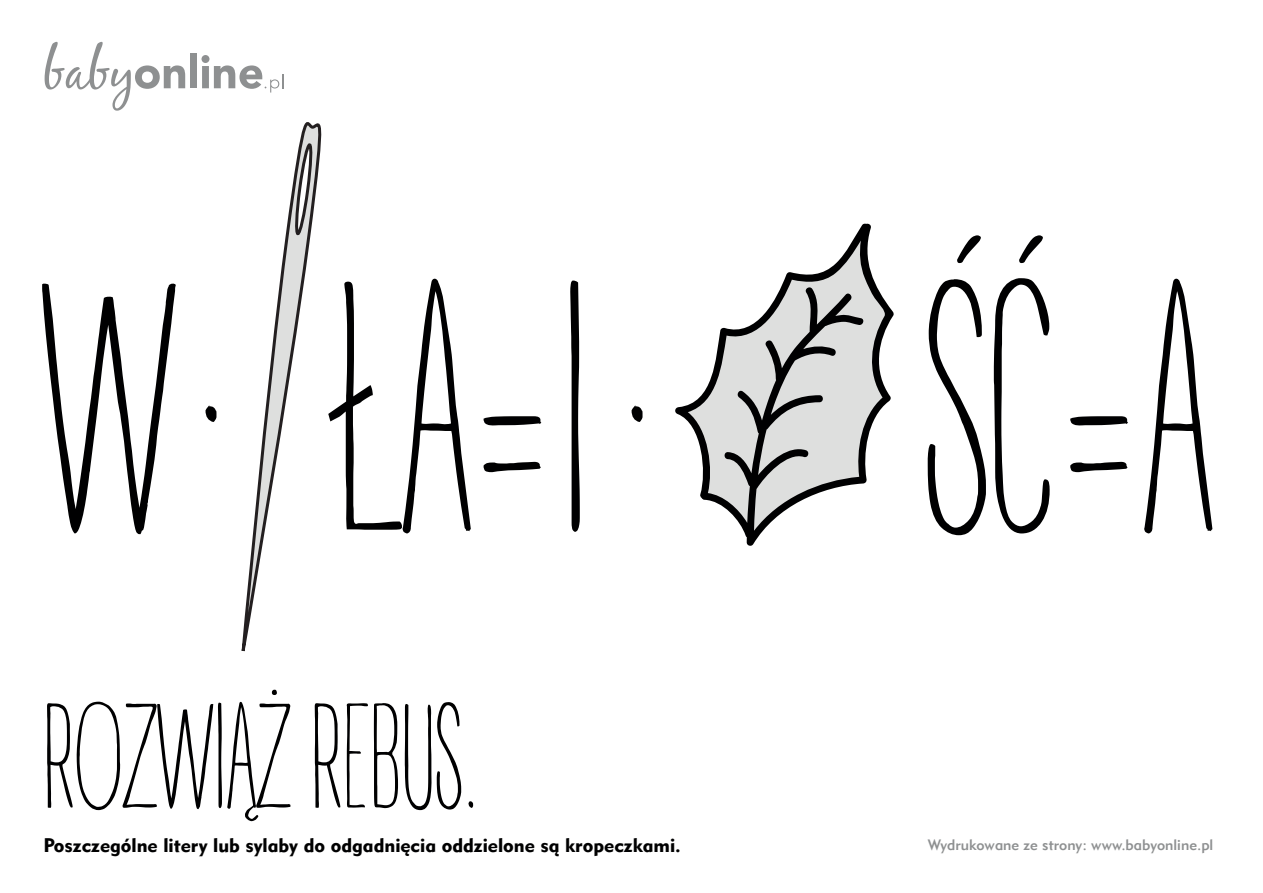
<style>
.page{position:relative;width:1263px;height:893px;background:#fff}
.page>*{position:absolute;margin:0;border:0;box-sizing:border-box;transform-origin:0 0}
.t1{font:342.6px "ADAYWITHOUTSUN";color:#000001}
.t2{font:143.85px "ADAYWITHOUTSUN";color:#000001}
.t3{font:19.5px "Geometric 415 Blk EU";color:#000001}
.t4{font:15px "Geometric 415 Md EU";color:#8e9091}
</style>
<div class="page">
<svg style="left:205px;top:405px;width:11px;height:17px"></svg>
<svg style="left:631px;top:405px;width:11px;height:17px"></svg>
<svg style="left:45px;top:42px;width:140px;height:69px"></svg>
<div style="left:190px;top:54px;width:7px;height:34px;background:#8e9091"></div>
<svg style="left:201px;top:55px;width:82px;height:38px"></svg>
<svg style="left:241px;top:122px;width:81px;height:530px"></svg>
<svg style="left:675px;top:223px;width:219px;height:323px"></svg>
<svg style="left:688px;top:241px;width:199px;height:290px;fill:#dedfde"></svg>
<h1 class="t1" style="left:43px;top:211px;width:1170px">W ŁA=I ŚĆ=A</h1>
<h2 class="t2" style="left:43px;top:673px;width:437px">ROZWIĄŻ REBUS.</h2>
<p class="t3" style="left:43px;top:833px;width:639px">Poszczególne litery lub sylaby do odgadnięcia oddzielone są kropeczkami.</p>
<p class="t4" style="left:928px;top:836px;width:287px">Wydrukowane ze strony: www.babyonline.pl</p>
</div>
